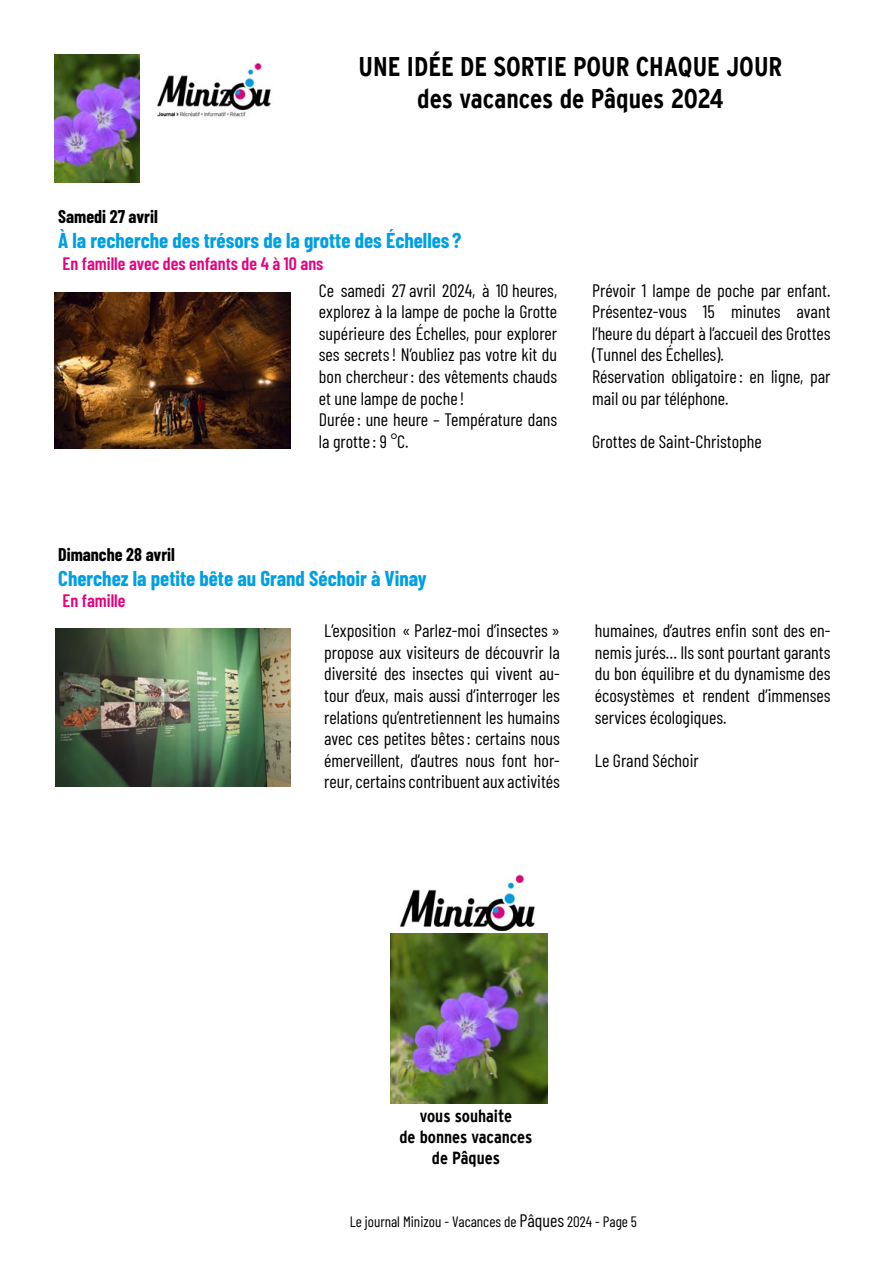
<style>
.page{position:relative;width:893px;height:1263px;background:#fff}
.page>*{position:absolute;margin:0;border:0;box-sizing:border-box;transform-origin:0 0}
.t1{font:700 condensed 27px "Interstate";color:#000}
.UneidéeparjourTitreB{font:700 21px "Barlow Condensed";color:#009fe3}
.UneidéeparjourTexte{font:18px/21.6px "Barlow Condensed";color:#000;text-align:justify}
.UneidéeparjourTexte-2{font:600 18px "Barlow Condensed";color:#e6007d}
.UneidéeparjourDate{font:700 18px "Barlow Condensed";color:#000}
.t2{font:700 condensed 17.55px "Interstate";color:#000}
.UneidéeparjourTexte-3{font:15px "Barlow Condensed";color:#000}
.s1{font-size:18px}
</style>
<div class="page">
<img style="left:54px;top:293px;width:237px;height:156px">
<img style="left:56px;top:628px;width:235px;height:158px">
<img style="left:157px;top:62px;width:114px;height:55px">
<img style="left:54px;top:54px;width:85px;height:129px">
<img style="left:400px;top:874px;width:135px;height:57px">
<img style="left:390px;top:933px;width:158px;height:170px">
<p class="t1" style="left:359px;top:51px;width:425px">UNE IDÉE DE SORTIE POUR CHAQUE JOUR</p>
<p class="t1" style="left:417px;top:83px;width:308px">des vacances de Pâques 2024</p>
<p class="UneidéeparjourDate" style="left:58px;top:204px;width:101px">Samedi 27 avril</p>
<p class="UneidéeparjourTitreB" style="left:58px;top:226px;width:405px">À la recherche des trésors de la grotte des Échelles ?</p>
<p class="UneidéeparjourTexte-2" style="left:63px;top:251px;width:262px">En famille avec des enfants de 4 à 10 ans</p>
<p class="UneidéeparjourTexte" style="left:319px;top:278px;width:240px">Ce samedi 27 avril 2024, à 10 heures, explorez à la lampe de poche la Grotte supérieure des Échelles, pour explorer ses secrets! N’oubliez pas votre kit du bon chercheur: des vêtements chauds et une lampe de poche !</p>
<p class="UneidéeparjourTexte" style="left:319px;top:408px;width:240px">Durée : une heure – Température dans la grotte : 9 °C.</p>
<p class="UneidéeparjourTexte" style="left:592px;top:278px;width:240px">Prévoir 1 lampe de poche par enfant.<br>Présentez-vous 15 minutes avant l’heure du départ à l’accueil des Grottes (Tunnel des Échelles).</p>
<p class="UneidéeparjourTexte" style="left:592px;top:364px;width:240px">Réservation obligatoire : en ligne, par mail ou par téléphone.</p>
<p class="UneidéeparjourTexte" style="left:592px;top:429px;width:171px">Grottes de Saint-Christophe</p>
<p class="UneidéeparjourDate" style="left:58px;top:541px;width:118px">Dimanche 28 avril</p>
<p class="UneidéeparjourTitreB" style="left:58px;top:563px;width:370px">Cherchez la petite bête au Grand Séchoir à Vinay</p>
<p class="UneidéeparjourTexte-2" style="left:63px;top:588px;width:65px">En famille</p>
<p class="UneidéeparjourTexte" style="left:324px;top:619px;width:237px">L’exposition « Parlez-moi d’insectes » propose aux visiteurs de découvrir la diversité des insectes qui vivent au&shy;tour d’eux, mais aussi d’interroger les relations qu’entretiennent les humains avec ces petites bêtes: certains nous émerveillent, d’autres nous font hor&shy;reur, certains contribuent aux activités</p>
<p class="UneidéeparjourTexte" style="left:595px;top:619px;width:237px">humaines, d’autres enfin sont des en&shy;nemis jurés… Ils sont pourtant garants du bon équilibre et du dynamisme des écosystèmes et rendent d’immenses services écologiques.</p>
<p class="UneidéeparjourTexte" style="left:595px;top:748px;width:105px">Le Grand Séchoir</p>
<p class="t2" style="left:420px;top:1105px;width:94px">vous souhaite</p>
<p class="t2" style="left:399px;top:1126px;width:134px">de bonnes vacances</p>
<p class="t2" style="left:432px;top:1148px;width:70px">de Pâques</p>
<p class="UneidéeparjourTexte-3" style="left:350px;top:1211px;width:289px">Le journal Minizou - Vacances de <span class="s1">Pâques</span> 2024 - Page 5</p>
</div>
